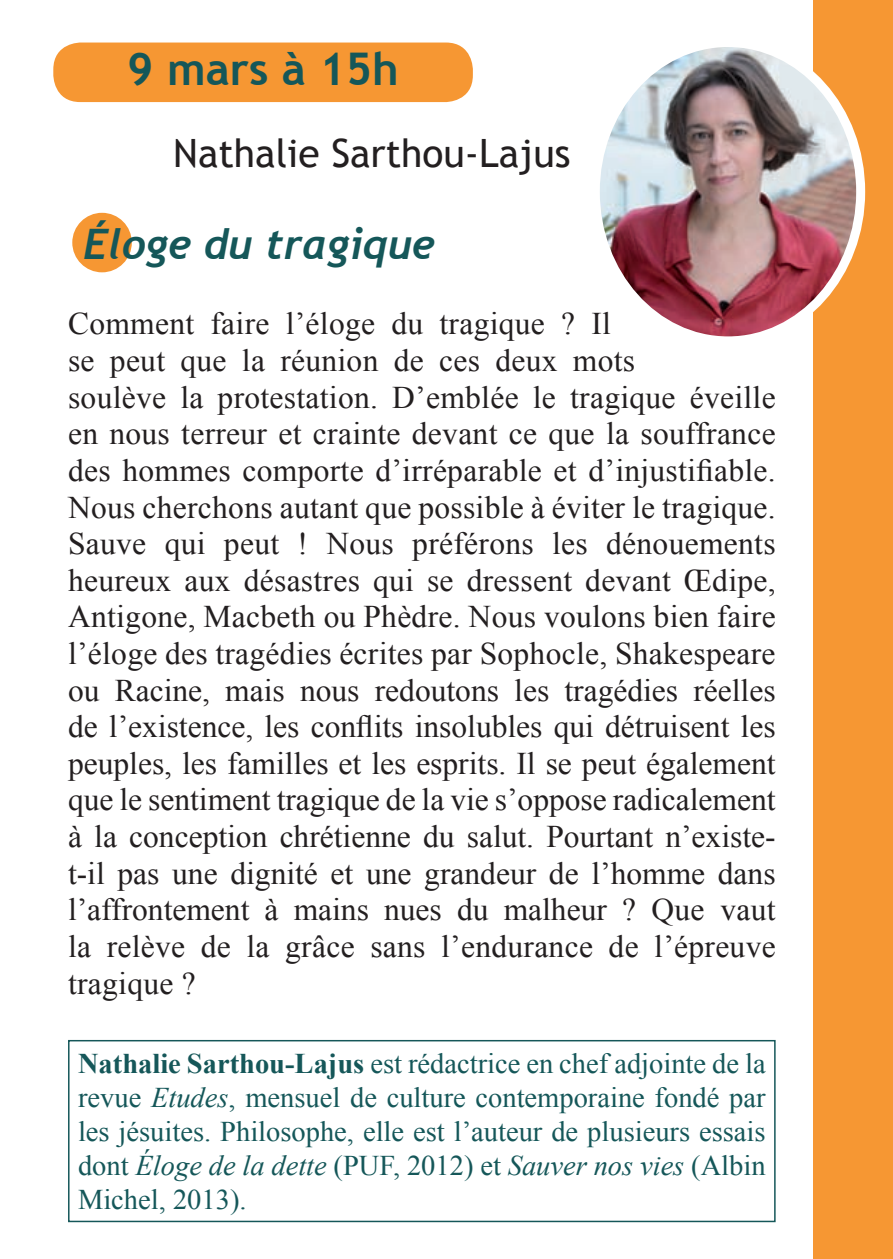
<style>
.page{position:relative;width:893px;height:1259px;background:#fff}
.page>*{position:absolute;margin:0;border:0;box-sizing:border-box;transform-origin:0 0}
.t1{font:700 45px "Trebuchet MS";color:#155759}
.t2{font:italic 700 42px "Trebuchet";color:#155759}
.t3{font:39px "Trebuchet MS";color:#231f20}
.t4{font:31.5px/36.6px "Times New Roman";letter-spacing:.01em;color:#231f20}
.t5{font:28.5px/34.2px "Times New Roman";color:#155759;text-align:justify}
.s1{font-weight:700}
.s2{font-style:italic}
</style>
<div class="page">
<div style="left:813px;top:0;width:80px;height:1259px;background:#f69733"></div>
<div style="left:68px;top:1040px;width:708px;height:182px;border:2px solid #155759"></div>
<img style="left:601px;top:48px;width:260px;height:287px">
<div style="left:591px;top:38px;width:274px;height:307px;border:9px solid #fff;border-radius:50%"></div>
<div style="left:72px;top:213px;width:60px;height:59px;background:#f69733;border-radius:50%"></div>
<div style="left:53px;top:43px;width:420px;height:59px;background:#f69733;border-radius:27px"></div>
<h1 class="t1" style="left:127px;top:41px;width:273px">9 mars à 15h</h1>
<p class="t3" style="left:173px;top:130px;width:399px">Nathalie Sarthou-Lajus</p>
<h2 class="t2" style="left:83px;top:218px;width:353px">éloge du tragique</h2>
<p class="t4" style="left:68px;top:305px;width:709px">Comment faire l’éloge du tragique ? Il<br>se peut que la réunion de ces deux mots<br>soulève la protestation. D’emblée le tragique éveille en nous terreur et crainte devant ce que la souffrance des hommes comporte d’irréparable et d’injustifiable.<br>Nous cherchons autant que possible à éviter le tragique.<br>Sauve qui peut ! Nous préférons les dénouements heureux aux désastres qui se dressent devant Œdipe, Antigone, Macbeth ou Phèdre. Nous voulons bien faire l’éloge des tragédies écrites par Sophocle, Shakespeare ou Racine, mais nous redoutons les tragédies réelles de l’existence, les conflits insolubles qui détruisent les peuples, les familles et les esprits. Il se peut également que le sentiment tragique de la vie s’oppose radicalement à la conception chrétienne du salut. Pourtant n’existe&shy;t-il pas une dignité et une grandeur de l’homme dans l’affrontement à mains nues du malheur ? Que vaut la relève de la grâce sans l’endurance de l’épreuve tragique ?</p>
<p class="t5" style="left:78px;top:1045px;width:689px"><span class="s1">Nathalie Sarthou-Lajus</span> est rédactrice en chef adjointe de la revue <span class="s2">Etudes</span>, mensuel de culture contemporaine fondé par les jésuites. Philosophe, elle est l’auteur de plusieurs essais dont <span class="s2">éloge de la dette</span> (PUF, 2012) et <span class="s2">Sauver nos vies</span> (Albin Michel, 2013).</p>
</div>
